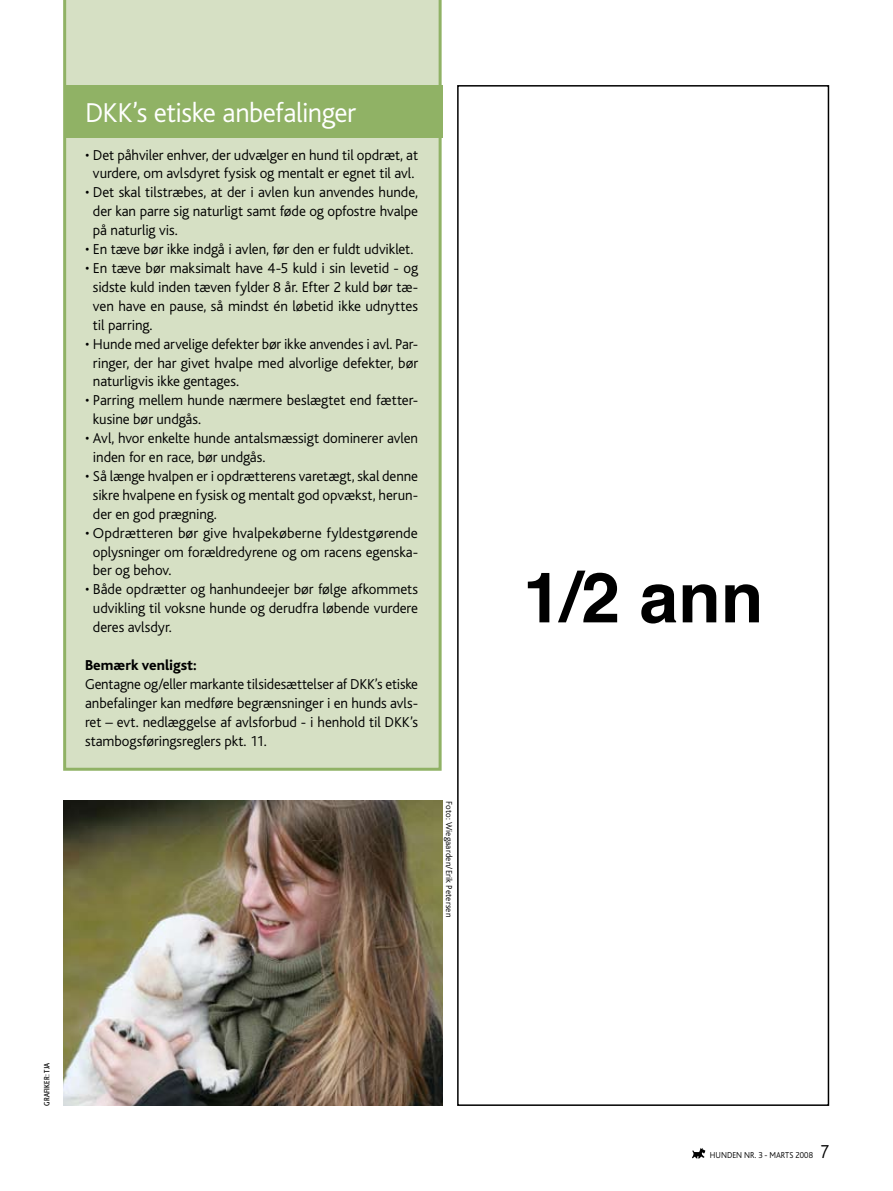
<style>
.page{position:relative;width:893px;height:1191px;background:#fff}
.page>*{position:absolute;margin:0;border:0;box-sizing:border-box;transform-origin:0 0}
.t1{font:700 69.75px "Helvetica";color:#000}
.t2{font:300 28.5px "Bliss";letter-spacing:-.02em;color:#fff}
.t3{font:300 15px/18.9px "Bliss";letter-spacing:-.005em;color:#000;text-align:justify}
.t4{font:800 15px "Bliss";letter-spacing:-.005em;color:#000}
.t5{font:300 9px "Bliss";letter-spacing:.015em;color:#000}
.t6{font:300 9px "Bliss";letter-spacing:.015em;color:#000;scale:.93 1}
.t7{font:condensed 7.5px "Formata";letter-spacing:.03em;color:#000}
</style>
<div class="page">
<div style="left:63px;top:0;width:379px;height:770px;background:#d6e0c4"></div>
<svg style="left:692px;top:1148px;width:13px;height:10px"></svg>
<img style="left:64px;top:800px;width:378px;height:306px">
<div style="left:457px;top:85px;width:372px;height:1021px;border:2px solid #000"></div>
<div style="left:64px;top:85px;width:378px;height:52px;background:#90b265"></div>
<h2 class="t2" style="left:85px;top:97px;width:273px">DKK’s etiske anbefalinger</h2>
<p class="t3" style="left:85px;top:145px;width:335px;text-align:center">• Det påhviler enhver, der udvælger en hund til opdræt, at vurdere, om avlsdyret fysisk og mentalt er egnet til avl.</p>
<p class="t3" style="left:93px;top:183px;width:327px;text-indent:-8px">• Det skal tilstræbes, at der i avlen kun anvendes hunde, der kan parre sig naturligt samt føde og opfostre hvalpe på naturlig vis.</p>
<p class="t3" style="left:85px;top:240px;width:330px">• En tæve bør ikke indgå i avlen, før den er fuldt udviklet.</p>
<p class="t3" style="left:93px;top:259px;width:327px;text-indent:-8px">• En tæve bør maksimalt have 4-5 kuld i sin levetid - og sidste kuld inden tæven fylder 8 år. Efter 2 kuld bør tæ&shy;ven have en pause, så mindst én løbetid ikke udnyttes til parring.</p>
<p class="t3" style="left:93px;top:334px;width:327px;text-indent:-8px">• Hunde med arvelige defekter bør ikke anvendes i avl. Par&shy;ringer, der har givet hvalpe med alvorlige defekter, bør naturligvis ikke gentages.</p>
<p class="t3" style="left:93px;top:391px;width:327px;text-indent:-8px">• Parring mellem hunde nærmere beslægtet end fætter&shy;kusine bør undgås.</p>
<p class="t3" style="left:93px;top:429px;width:327px;text-indent:-8px">• Avl, hvor enkelte hunde antalsmæssigt dominerer avlen inden for en race, bør undgås.</p>
<p class="t3" style="left:93px;top:467px;width:327px;text-indent:-8px">• Så længe hvalpen er i opdrætterens varetægt, skal denne sikre hvalpene en fysisk og mentalt god opvækst, herun&shy;der en god prægning.</p>
<p class="t3" style="left:93px;top:523px;width:327px;text-indent:-8px">• O pdrætteren bør give hvalpekøberne fyldestgørende oplysninger om forældredyrene og om racens egenska&shy;ber og behov.</p>
<p class="t3" style="left:93px;top:580px;width:327px;text-indent:-8px">• Både opdrætter og hanhundeejer bør følge afkommets udvikling til voksne hunde og derudfra løbende vurdere deres avlsdyr.</p>
<p class="t4" style="left:85px;top:657px;width:113px">Bemærk venligst:</p>
<p class="t3" style="left:85px;top:675px;width:335px">Gentagne og/eller markante tilsidesættelser af DKK’s etiske anbefalinger kan medføre begrænsninger i en hunds avls&shy;ret – evt. nedlæggelse af avlsforbud - i henhold til DKK’s stambogsføringsreglers pkt. 11.</p>
<p class="t5" style="left:454px;top:801px;width:118px;rotate:90deg">Foto: Wiegaarden/Erik Petersen</p>
<p class="t7" style="left:43px;top:1106px;width:44px;rotate:-90deg">GRAFIKER: TJA</p>
<h1 class="t1" style="left:523px;top:535px;width:242px">1/2 ann</h1>
<p class="t6" style="left:710px;top:1150px;width:113px">HUNDEN n r. 3 - marts 2008</p>
</div>
